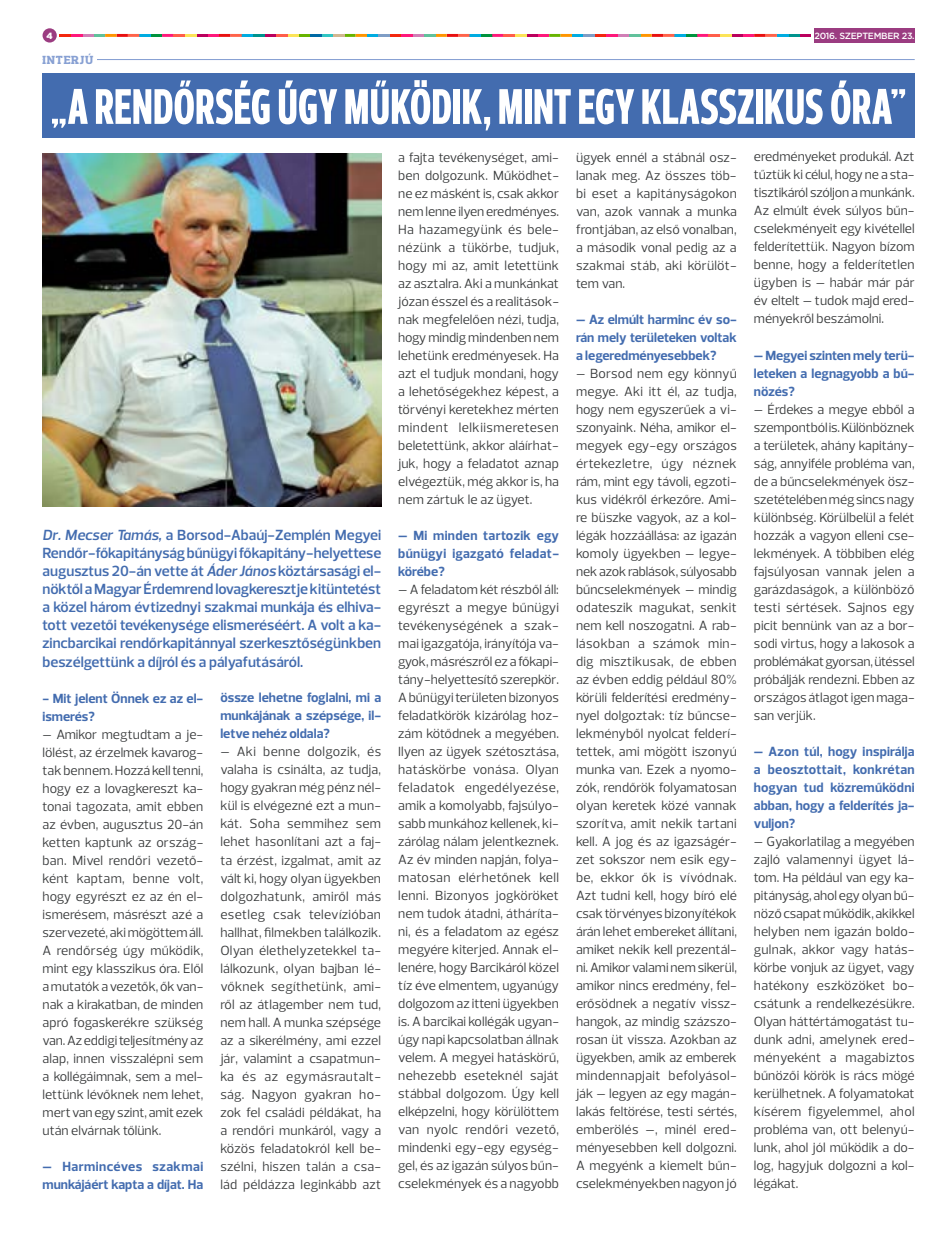
<style>
.page{position:relative;width:936px;height:1234px;background:#fff}
.page>*{position:absolute;margin:0;border:0;box-sizing:border-box;transform-origin:0 0}
.t1{font:700 expanded 51px "Prelo Compressed";letter-spacing:.005em;color:#fff}
.t2{font:600 15px/18px "Prelo";color:#436caf;text-align:justify}
.t3{font:13.5px/18px "Prelo";color:#383a3b;text-align:justify}
.t4{font:700 13.5px/18px "Prelo";color:#436caf;text-align:justify}
.t5{font:800 12px "Prelo Slab";letter-spacing:.065em;color:#87a0d3}
.t6{font:500 9px "Gotham";letter-spacing:-.03em;color:#fff}
.t7{font:900 9px "Gotham";color:#fff}
.s1{font-style:italic}
</style>
<div class="page">
<svg style="left:60px;top:34px;width:751px;height:3px;background:#ad6f68"></svg>
<div style="left:43px;top:28px;width:14px;height:15px;background:#9b3c81;border-radius:50%"></div>
<div style="left:814px;top:28px;width:100px;height:15px;background:#9b3c81"></div>
<div style="left:43px;top:73px;width:871px;height:64px;background:#436caf"></div>
<hr style="left:43px;top:59px;width:871px;height:1px;background:#87a0d3">
<div style="left:43px;top:56px;width:54px;height:6px;background:#fff"></div>
<img style="left:43px;top:153px;width:338px;height:353px">
<p class="t7" style="left:47px;top:29px;width:8px">4</p>
<p class="t6" style="left:814px;top:29px;width:102px">2016. SZEPTEMBER 23.</p>
<p class="t5" style="left:43px;top:53px;width:52px">INTERJÚ</p>
<h1 class="t1" style="left:51px;top:75px;width:857px">„A RENDŐRSÉG ÚGY MŰKÖDIK, MINT EGY KLASSZIKUS ÓRA”</h1>
<p class="t2" style="left:43px;top:526px;width:340px"><span class="s1">Dr. Mecser Tamás,</span> a Borsod-Abaúj-Zemplén Megyei Rendőr-főkapitányság bűnügyi főkapitány-helyettese augusztus 20-án vette át <span class="s1">Áder János</span> köztársasági el&shy;nöktől a Magyar Érdemrend lovagkeresztje kitüntetést a közel három évtizednyi szakmai munkája és elhiva&shy;tott vezetői tevékenysége elismeréséért. A volt a ka&shy;zincbarcikai rendőrkapitánnyal szerkesztőségünkben beszélgettünk a díjról és a pályafutásáról.</p>
<p class="t4" style="left:43px;top:689px;width:162px">- Mit jelent Önnek ez az el&shy;ismerés?</p>
<p class="t3" style="left:43px;top:725px;width:162px">– Amikor megtudtam a je&shy;lölést, az érzelmek kavarog&shy;tak bennem. Hozzá kell tenni, hogy ez a lovagkereszt ka&shy;tonai tagozata, amit ebben az évben, augusztus 20-án ketten kaptunk az ország&shy;ban. Mivel rendőri vezető&shy;ként kaptam, benne volt, hogy egyrészt ez az én el&shy;ismerésem, másrészt azé a szervezeté, aki mögöttem áll.<br>A rendőrség úgy működik, mint egy klasszikus óra. Elől a mutatók a vezetők, ők van&shy;nak a kirakatban, de minden apró fogaskerékre szükség van. Az eddigi teljesítmény az alap, innen visszalépni sem a kollégáimnak, sem a mel&shy;lettünk lévőknek nem lehet, mert van egy szint, amit ezek után elvárnak tőlünk.</p>
<p class="t4" style="left:43px;top:1156px;width:162px">– Harmincéves szakmai munkájáért kapta a díjat. Ha</p>
<p class="t4" style="left:220px;top:688px;width:162px">össze lehetne foglalni, mi a munkájának a szépsége, il&shy;letve nehéz oldala?</p>
<p class="t3" style="left:220px;top:742px;width:162px">– Aki benne dolgozik, és valaha is csinálta, az tudja, hogy gyakran még pénz nél&shy;kül is elvégezné ezt a mun&shy;kát. Soha semmihez sem lehet hasonlítani azt a faj&shy;ta érzést, izgalmat, amit az vált ki, hogy olyan ügyekben dolgozhatunk, amiről más esetleg csak televízióban hallhat, filmekben találkozik.<br>Olyan élethelyzetekkel ta&shy;lálkozunk, olyan bajban lé&shy;vőknek segíthetünk, ami&shy;ről az átlagember nem tud, nem hall. A munka szépsége az a sikerélmény, ami ezzel jár, valamint a csapatmun&shy;ka és az egymásrautalt&shy;ság. Nagyon gyakran ho&shy;zok fel családi példákat, ha a rendőri munkáról, vagy a közös feladatokról kell be&shy;szélni, hiszen talán a csa&shy;lád példázza leginkább azt</p>
<p class="t3" style="left:398px;top:148px;width:162px">a fajta tevékenységet, ami&shy;ben dolgozunk. Működhet&shy;ne ez másként is, csak akkor nem lenne ilyen eredményes.<br>Ha hazamegyünk és bele&shy;nézünk a tükörbe, tudjuk, hogy mi az, amit letettünk az asztalra. Aki a munkánkat józan ésszel és a realitások&shy;nak megfelelően nézi, tudja, hogy mindig mindenben nem lehetünk eredményesek. Ha azt el tudjuk mondani, hogy a lehetőségekhez képest, a törvényi keretekhez mérten mindent lelkiismeretesen beletettünk, akkor aláírhat&shy;juk, hogy a feladatot aznap elvégeztük, még akkor is, ha nem zártuk le az ügyet.</p>
<p class="t4" style="left:398px;top:526px;width:162px">– Mi minden tartozik egy bűnügyi igazgató feladat&shy;körébe?</p>
<p class="t3" style="left:398px;top:580px;width:162px">– A feladatom két részből áll: egyrészt a megye bűnügyi tevékenységének a szak&shy;mai igazgatója, irányítója va&shy;gyok, másrészről ez a főkapi&shy;tány-helyettesítő szerepkör.<br>A bűnügyi területen bizonyos feladatkörök kizárólag hoz&shy;zám kötődnek a megyében.<br>Ilyen az ügyek szétosztása, hatáskörbe vonása. Olyan feladatok engedélyezése, amik a komolyabb, fajsúlyo&shy;sabb munkához kellenek, ki&shy;zárólag nálam jelentkeznek.<br>Az év minden napján, folya&shy;matosan elérhetőnek kell lenni. Bizonyos jogköröket nem tudok átadni, átháríta&shy;ni, és a feladatom az egész megyére kiterjed. Annak el&shy;lenére, hogy Barcikáról közel tíz éve elmentem, ugyanúgy dolgozom az itteni ügyekben is. A barcikai kollégák ugyan&shy;úgy napi kapcsolatban állnak velem. A megyei hatáskörű, nehezebb eseteknél saját stábbal dolgozom. Úgy kell elképzelni, hogy körülöttem van nyolc rendőri vezető, mindenki egy-egy egység&shy;gel, és az igazán súlyos bűn&shy;cselekmények és a nagyobb</p>
<p class="t3" style="left:576px;top:148px;width:162px">ügyek ennél a stábnál osz&shy;lanak meg. Az összes töb&shy;bi eset a kapitányságokon van, azok vannak a munka frontjában, az első vonalban, a második vonal pedig az a szakmai stáb, aki körülöt&shy;tem van.</p>
<p class="t4" style="left:576px;top:310px;width:162px">– Az elmúlt harminc év so&shy;rán mely területeken voltak a legeredményesebbek?</p>
<p class="t3" style="left:576px;top:364px;width:162px">– Borsod nem egy könnyű megye. Aki itt él, az tudja, hogy nem egyszerűek a vi&shy;szonyaink. Néha, amikor el&shy;megyek egy-egy országos értekezletre, úgy néznek rám, mint egy távoli, egzoti&shy;kus vidékről érkezőre. Ami&shy;re büszke vagyok, az a kol&shy;légák hozzáállása: az igazán komoly ügyekben – legye&shy;nek azok rablások, súlyosabb bűncselekmények – mindig odateszik magukat, senkit nem kell noszogatni. A rab&shy;lásokban a számok min&shy;dig misztikusak, de ebben az évben eddig például 80% körüli felderítési eredmén - nyel dolgoztak: tíz bűncse&shy;lekményből nyolcat felderí&shy;tettek, ami mögött iszonyú munka van. Ezek a nyomo&shy;zók, rendőrök folyamatosan olyan keretek közé vannak szorítva, amit nekik tartani kell. A jog és az igazságér&shy;zet sokszor nem esik egy&shy;be, ekkor ők is vívódnak.<br>Azt tudni kell, hogy bíró elé csak törvényes bizonyítékok árán lehet embereket állítani, amiket nekik kell prezentál&shy;ni. Amikor valami nem sikerül, amikor nincs eredmény, fel&shy;erősödnek a negatív vissz&shy;hangok, az mindig százszo&shy;rosan üt vissza. Azokban az ügyekben, amik az emberek mindennapjait befolyásol&shy;ják – legyen az egy magán&shy;lakás feltörése, testi sértés, emberölés –, minél ered&shy;ményesebben kell dolgozni.<br>A megyénk a kiemelt bűn&shy;cselekményekben nagyon jó</p>
<p class="t3" style="left:753px;top:148px;width:162px">eredményeket produkál. Azt tűztük ki célul, hogy ne a sta&shy;tisztikáról szóljon a munkánk.<br>Az elmúlt évek súlyos bűn&shy;cselekményeit egy kivétellel felderítettük. Nagyon bízom benne, hogy a felderítetlen ügyben is – habár már pár év eltelt – tudok majd ered&shy;ményekről beszámolni.</p>
<p class="t4" style="left:753px;top:346px;width:162px">– Megyei szinten mely terü&shy;leteken a legnagyobb a bű&shy;nözés?</p>
<p class="t3" style="left:753px;top:400px;width:162px">– Érdekes a megye ebből a szempontból is. Különböznek a területek, ahány kapitány&shy;ság, annyiféle probléma van, de a bűncselekmények ös - szetételében még sincs nagy különbség. Körülbelül a felét hozzák a vagyon elleni cse&shy;lekmények. A többiben elég fajsúlyosan vannak jelen a garázdaságok, a különböző testi sértések. Sajnos egy picit bennünk van az a bor&shy;sodi virtus, hogy a lakosok a problémákat gyorsan, ütéssel próbálják rendezni. Ebben az országos átlagot igen maga&shy;san verjük.</p>
<p class="t4" style="left:753px;top:742px;width:162px">– Azon túl, hogy inspirálja a beosztottait, konkrétan hogyan tud közreműködni abban, hogy a felderítés ja&shy;vuljon?</p>
<p class="t3" style="left:753px;top:832px;width:162px">– Gyakorlatilag a megyében zajló valamennyi ügyet lá&shy;tom. Ha például van egy ka&shy;pitányság, ahol egy olyan bű&shy;nöző csapat működik, akikkel helyben nem igazán boldo&shy;gulnak, akkor vagy hatás&shy;körbe vonjuk az ügyet, vagy hatékony eszközöket bo&shy;csátunk a rendelkezésükre.<br>Olyan háttértámogatást tu&shy;dunk adni, amelynek ered&shy;ményeként a magabiztos bűnözői körök is rács mögé kerülhetnek. A folyamatokat kísérem figyelemmel, ahol probléma van, ott belenyú&shy;lunk, ahol jól működik a do&shy;log, hagyjuk dolgozni a kol&shy;légákat.</p>
</div>
